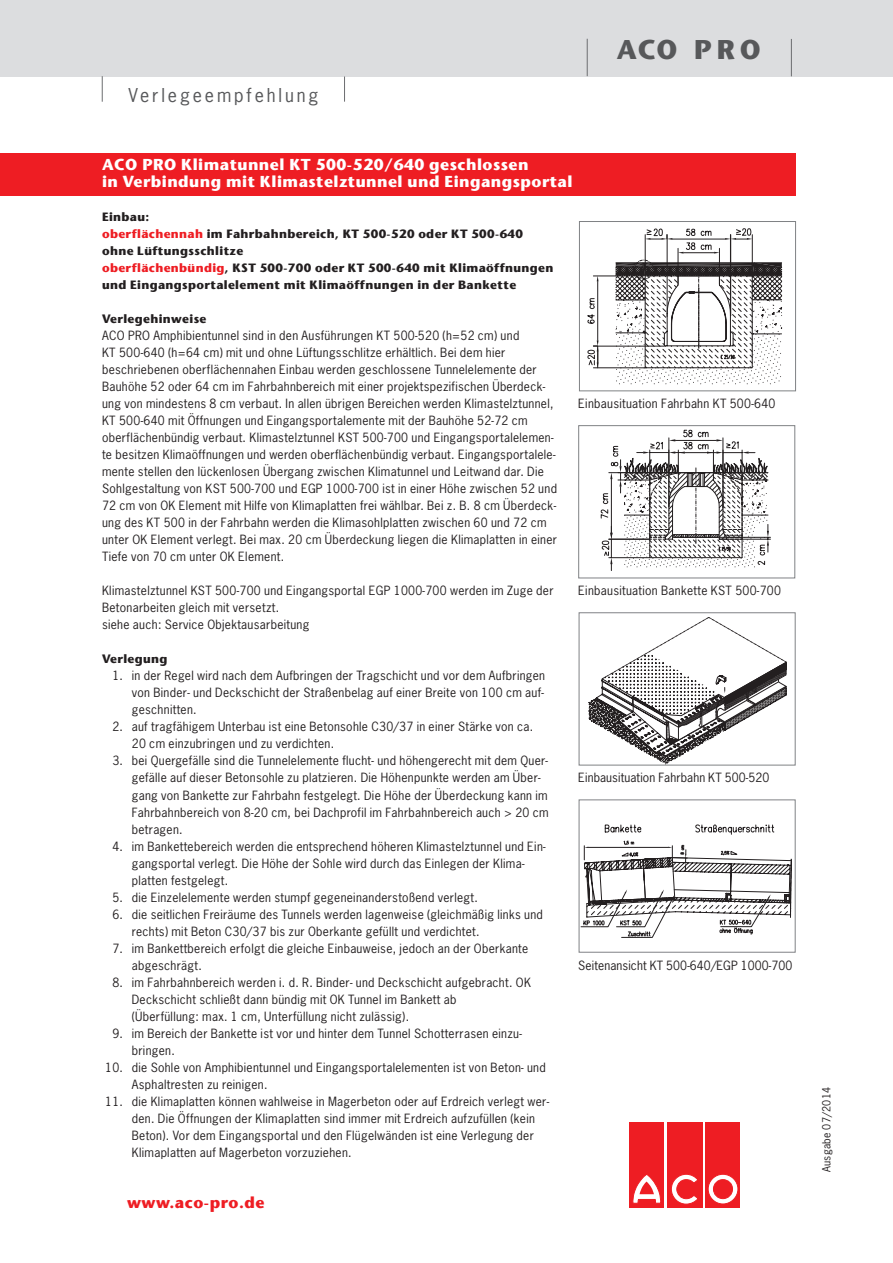
<style>
.page{position:relative;width:893px;height:1263px;background:#fff}
.page>*{position:absolute;margin:0;border:0;box-sizing:border-box;transform-origin:0 0}
.Rubrik{font:700 27px "Stone Sans";letter-spacing:.11em;color:#57585a}
.Rubrik-2{font:18px "News Gothic Std";letter-spacing:.16em;color:#57585a}
.Headline{font:700 15.75px "Stone Sans";letter-spacing:.03em;color:#fff}
.Headline-2{font:700 15.75px "Stone Sans";letter-spacing:.03em;color:#ee1d23}
.Fliesstext{font:12px/17px "News Gothic Std";letter-spacing:.025em;color:#231f20}
.kleine_Head{font:700 12px/17px "Stone Sans";letter-spacing:.03em;color:#231f20}
.Bildunterschrift{font:12px "News Gothic Std";letter-spacing:.025em;color:#231f20}
.Bildunterschrift-2{font:10.5px "News Gothic Std";letter-spacing:.025em;color:#231f20}
.s1{color:#ee1d23}
</style>
<div class="page">
<div style="left:0;top:0;width:893px;height:77px;background:#dcdddf"></div>
<div style="left:0;top:153px;width:795px;height:43px;background:#ee1d23"></div>
<svg style="left:102px;top:76px;width:1px;height:26px"></svg>
<svg style="left:344px;top:77px;width:1px;height:25px"></svg>
<hr style="left:587px;top:39px;width:1px;height:37px;background:#6c6d70">
<hr style="left:791px;top:39px;width:1px;height:37px;background:#6c6d70">
<div style="left:629px;top:1122px;width:35px;height:85px;background:#ee1d23"></div>
<svg style="left:633px;top:1175px;width:28px;height:28px"></svg>
<div style="left:667px;top:1122px;width:35px;height:85px;background:#ee1d23"></div>
<svg style="left:671px;top:1174px;width:26px;height:30px"></svg>
<div style="left:705px;top:1122px;width:35px;height:85px;background:#ee1d23"></div>
<svg style="left:708px;top:1174px;width:30px;height:30px"></svg>
<div style="left:708px;top:1174px;width:30px;height:30px;border:1px solid #ee1d23;border-radius:50%"></div>
<div style="left:713px;top:1179px;width:19px;height:19px;background:#ee1d23;border-radius:50%"></div>
<div style="left:713px;top:1179px;width:20px;height:20px;border:1px solid #ee1d23;border-radius:50%"></div>
<svg style="left:587px;top:228px;width:195px;height:156px"></svg>
<div style="left:579px;top:221px;width:217px;height:170px;border:1px solid #808285"></div>
<svg style="left:601px;top:430px;width:170px;height:141px"></svg>
<div style="left:578px;top:425px;width:217px;height:153px;border:1px solid #808285"></div>
<div style="left:579px;top:612px;width:216px;height:153px;border:1px solid #808285"></div>
<svg style="left:581px;top:825px;width:211px;height:112px"></svg>
<div style="left:579px;top:799px;width:216px;height:153px;border:1px solid #808285"></div>
<svg style="left:588px;top:617px;width:200px;height:147px"></svg>
<p class="Rubrik-2" style="left:128px;top:84px;width:191px">Verlegeempfehlung</p>
<p class="Headline" style="left:102px;top:155px;width:428px">ACO PRO Klimatunnel KT 500-520/640 geschlossen</p>
<p class="Headline" style="left:102px;top:172px;width:472px">in Verbindung mit Klimastelztunnel und Eingangsportal</p>
<p class="Rubrik" style="left:617px;top:33px;width:145px">ACO PRO</p>
<p class="kleine_Head" style="left:102px;top:208px;width:49px">Einbau:</p>
<p class="kleine_Head" style="left:102px;top:225px;width:422px"><span class="s1">oberflächennah</span> im Fahrbahnbereich, KT 500-520 oder KT 500-640 ohne Lüftungsschlitze</p>
<p class="kleine_Head" style="left:102px;top:259px;width:453px"><span class="s1">oberflächenbündig</span>, KST 500-700 oder KT 500-640 mit Klimaöffnungen und Eingangsportalelement mit Klimaöffnungen in der Bankette</p>
<p class="kleine_Head" style="left:102px;top:311px;width:106px">Verlegehinweise</p>
<p class="Fliesstext" style="left:102px;top:327px;width:419px">ACO PRO Amphibientunnel sind in den Ausführungen KT 500-520 (h=52 cm) und<br>KT 500-640 (h=64 cm) mit und ohne Lüftungsschlitze erhältlich. Bei dem hier</p>
<p class="Fliesstext" style="left:102px;top:361px;width:436px">beschriebenen oberflächennahen Einbau werden geschlossene Tunnelelemente der</p>
<p class="Fliesstext" style="left:102px;top:378px;width:457px">Bauhöhe 52 oder 64 cm im Fahrbahnbereich mit einer projektspezifischen Überdeck&shy;ung von mindestens 8 cm verbaut. In allen übrigen Bereichen werden Klimastelztunnel, KT 500-640 mit Öffnungen und Eingangsportalemente mit der Bauhöhe 52-72 cm oberflächenbündig verbaut. Klimastelztunnel KST 500-700 und Eingangsportalelemen&shy;te besitzen Klimaöffnungen und werden oberflächenbündig verbaut. Eingangsportalele&shy;mente stellen den lückenlosen Übergang zwischen Klimatunnel und Leitwand dar. Die Sohlgestaltung von KST 500-700 und EGP 1000-700 ist in einer Höhe zwischen 52 und 72 cm von OK Element mit Hilfe von Klimaplatten frei wählbar. Bei z. B. 8 cm Überdeck&shy;ung des KT 500 in der Fahrbahn werden die Klimasohlplatten zwischen 60 und 72 cm unter OK Element verlegt. Bei max. 20 cm Überdeckung liegen die Klimaplatten in einer Tiefe von 70 cm unter OK Element.</p>
<p class="Fliesstext" style="left:102px;top:582px;width:453px">Klimastelztunnel KST 500-700 und Eingangsportal EGP 1000-700 werden im Zuge der</p>
<p class="Fliesstext" style="left:102px;top:599px;width:179px">Betonarbeiten gleich mit versetzt.</p>
<p class="Fliesstext" style="left:102px;top:616px;width:209px">siehe auch: Service Objektausarbeitung</p>
<p class="kleine_Head" style="left:102px;top:651px;width:67px">Verlegung</p>
<p class="Fliesstext" style="left:132px;top:667px;width:415px;text-align:justify;text-indent:-19px">1. in der Regel wird nach dem Aufbringen der Tragschicht und vor dem Aufbringen von Binder- und Deckschicht der Straßenbelag auf einer Breite von 100 cm auf&shy;geschnitten.</p>
<p class="Fliesstext" style="left:132px;top:718px;width:403px;text-indent:-19px">2. auf tragfähigem Unterbau ist eine Betonsohle C30/37 in einer Stärke von ca.<br>20 cm einzubringen und zu verdichten.</p>
<p class="Fliesstext" style="left:132px;top:752px;width:418px;text-indent:-19px">3. bei Quergefälle sind die Tunnelelemente flucht- und höhengerecht mit dem Quer&shy;gefälle auf dieser Betonsohle zu platzieren. Die Höhenpunkte werden am Über&shy;gang von Bankette zur Fahrbahn festgelegt. Die Höhe der Überdeckung kann im Fahrbahnbereich von 8-20 cm, bei Dachprofil im Fahrbahnbereich auch &gt; 20 cm betragen.</p>
<p class="Fliesstext" style="left:132px;top:837px;width:415px;text-indent:-19px">4. im Bankettebereich werden die entsprechend höheren Klimastelztunnel und Ein&shy;gangsportal verlegt. Die Höhe der Sohle wird durch das Einlegen der Klima&shy;platten festgelegt.</p>
<p class="Fliesstext" style="left:112px;top:888px;width:367px">5. die Einzelelemente werden stumpf gegeneinanderstoßend verlegt.</p>
<p class="Fliesstext" style="left:132px;top:905px;width:413px;text-indent:-19px">6. die seitlichen Freiräume des Tunnels werden lagenweise (gleichmäßig links und rechts) mit Beton C30/37 bis zur Oberkante gefüllt und verdichtet.</p>
<p class="Fliesstext" style="left:132px;top:939px;width:398px;text-indent:-19px">7. im Bankettbereich erfolgt die gleiche Einbauweise, jedoch an der Oberkante abgeschrägt.</p>
<p class="Fliesstext" style="left:132px;top:973px;width:401px;text-indent:-19px">8. im Fahrbahnbereich werden i. d. R. Binder- und Deckschicht aufgebracht. OK<br>Deckschicht schließt dann bündig mit OK Tunnel im Bankett ab<br>(Überfüllung: max. 1 cm, Unterfüllung nicht zulässig).</p>
<p class="Fliesstext" style="left:132px;top:1024px;width:392px;text-indent:-19px">9. im Bereich der Bankette ist vor und hinter dem Tunnel Schotterrasen einzu&shy;bringen.</p>
<p class="Fliesstext" style="left:132px;top:1058px;width:415px;text-indent:-27px">10. die Sohle von Amphibientunnel und Eingangsportalelementen ist von Beton- und<br>Asphaltresten zu reinigen.</p>
<p class="Fliesstext" style="left:132px;top:1092px;width:419px;text-indent:-27px">11. die Klimaplatten können wahlweise in Magerbeton oder auf Erdreich verlegt wer&shy;den. Die Öffnungen der Klimaplatten sind immer mit Erdreich aufzufüllen (kein Beton). Vor dem Eingangsportal und den Flügelwänden ist eine Verlegung der Klimaplatten auf Magerbeton vorzuziehen.</p>
<p class="Headline-2" style="left:127px;top:1193px;width:139px">www.aco-pro.de</p>
<p class="Bildunterschrift" style="left:578px;top:396px;width:199px">Einbausituation Fahrbahn KT 500-640</p>
<p class="Bildunterschrift" style="left:578px;top:583px;width:204px">Einbausituation Bankette KST 500-700</p>
<p class="Bildunterschrift" style="left:578px;top:770px;width:193px">Einbausituation Fahrbahn KT 500-520</p>
<p class="Bildunterschrift" style="left:578px;top:957px;width:216px">Seitenansicht KT 500-640/EGP 1000-700</p>
<p class="Bildunterschrift-2" style="left:820px;top:1172px;width:87px;rotate:-90deg">Ausgabe 07/2014</p>
</div>
